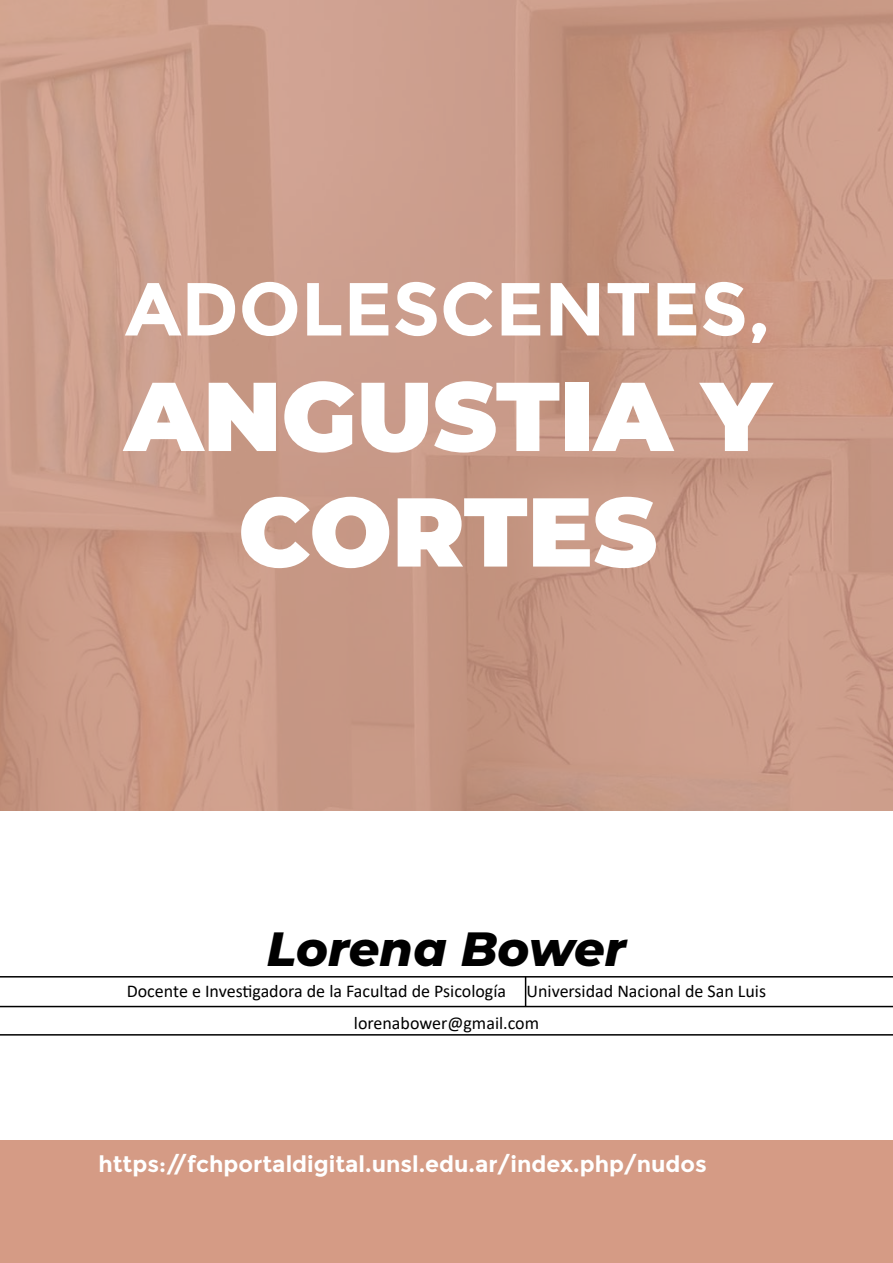
<style>
.page{position:relative;width:893px;height:1263px;background:#fff}
.page>*{position:absolute;margin:0;border:0;box-sizing:border-box;transform-origin:0 0}
.t1{font:900 97.5px/115.5px "Montserrat";color:#fff;text-align:center}
.t2{font:700 75px "Montserrat";color:#fff}
.t3{font:italic 800 48px "Montserrat";color:#000}
.t4{font:700 22.5px "Montserrat";color:#fff}
.t5{font:18px/31.5px "Calibri";color:#000;text-align:center}
</style>
<div class="page">
<img style="left:0;top:0;width:893px;height:810px">
<hr style="left:0;top:976px;width:893px;height:1px;background:#000">
<hr style="left:0;top:1006px;width:893px;height:1px;background:#000">
<hr style="left:0;top:1034px;width:893px;height:1px;background:#000">
<svg style="left:525px;top:977px;width:1px;height:29px"></svg>
<div style="left:0;top:1141px;width:893px;height:122px;background:#d59b85"></div>
<h2 class="t2" style="left:125px;top:264px;width:646px">ADOLESCENTES,</h2>
<h1 class="t1" style="left:125px;top:352px;width:648px">ANGUSTIA Y<br>CORTES</h1>
<h3 class="t3" style="left:267px;top:914px;width:361px">Lorena Bower</h3>
<p class="t5" style="left:127px;top:975px;width:641px">Docente e Investigadora de la Facultad de Psicología Universidad Nacional de San Luis lorenabower@gmail.com</p>
<p class="t4" style="left:98px;top:1151px;width:610px">https://fchportaldigital.unsl.edu.ar/index.php/nudos</p>
</div>
